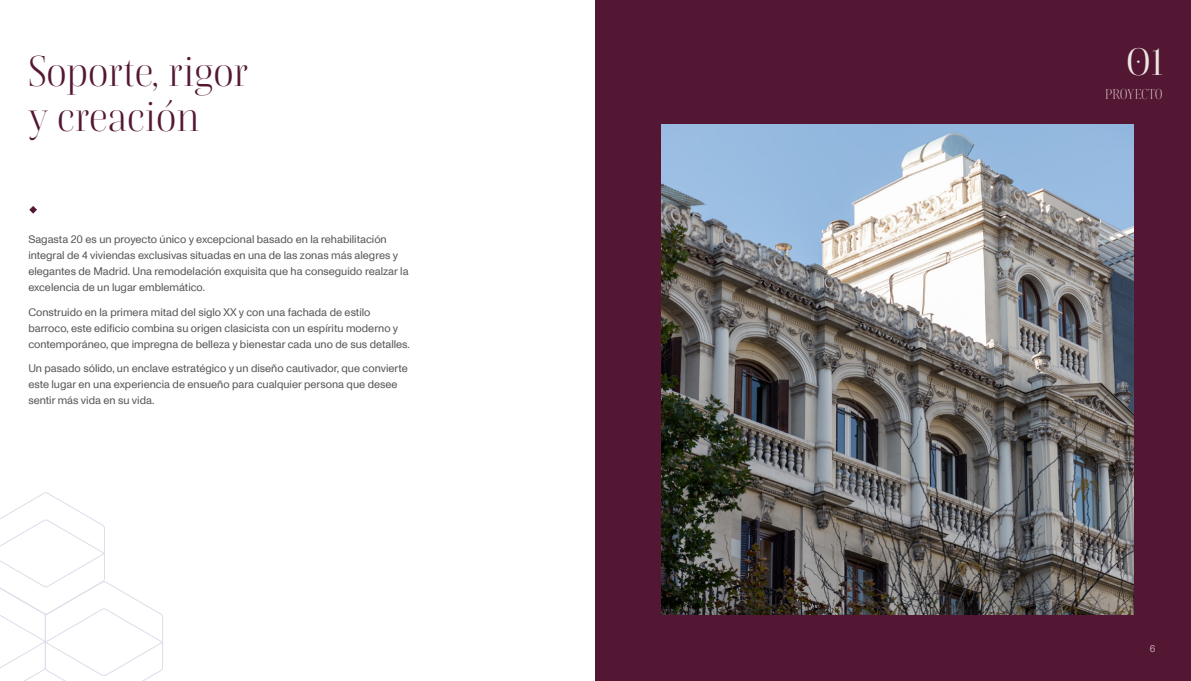
<style>
.page{position:relative;width:1191px;height:681px;background:#fff}
.page>*{position:absolute;margin:0;border:0;box-sizing:border-box;transform-origin:0 0}
.t1{font:48px "Boska";color:#ede8e3}
.t2{font:42px/45px "Boska";color:#541733}
.t3{font:300 14px "Boska";color:#f6f4f1}
.t4{font:11px/16px "Monument Grotesk";color:#575756}
.t5{font:10px "Monument Grotesk";color:#c2aab4}
</style>
<div class="page">
<div style="left:595px;top:0;width:596px;height:680px;background:#541733"></div>
<img style="left:662px;top:125px;width:471px;height:489px">
<svg style="left:29px;top:206px;width:8px;height:8px"></svg>
<svg style="left:0;top:492px;width:163px;height:188px"></svg>
<h2 class="t2" style="left:28px;top:48px;width:222px">Soporte, rigor y creación</h2>
<p class="t4" style="left:28px;top:230px;width:382px">Sagasta 20 es un proyecto único y excepcional basado en la rehabilitación integral de 4 viviendas exclusivas situadas en una de las zonas más alegres y elegantes de Madrid. Una remodelación exquisita que ha conseguido realzar la excelencia de un lugar emblemático.</p>
<p class="t4" style="left:28px;top:303px;width:383px">Construido en la primera mitad del siglo XX y con una fachada de estilo barroco, este edificio combina su origen clasicista con un espíritu moderno y contemporáneo, que impregna de belleza y bienestar cada uno de sus detalles.</p>
<p class="t4" style="left:28px;top:360px;width:381px">Un pasado sólido, un enclave estratégico y un diseño cautivador, que convierte este lugar en una experiencia de ensueño para cualquier persona que desee sentir más vida en su vida.</p>
<h1 class="t1" style="left:1126px;top:29px;width:40px">01</h1>
<p class="t3" style="left:1104px;top:86px;width:59px">PROYECTO</p>
<p class="t5" style="left:1149px;top:641px;width:7px">6</p>
</div>
